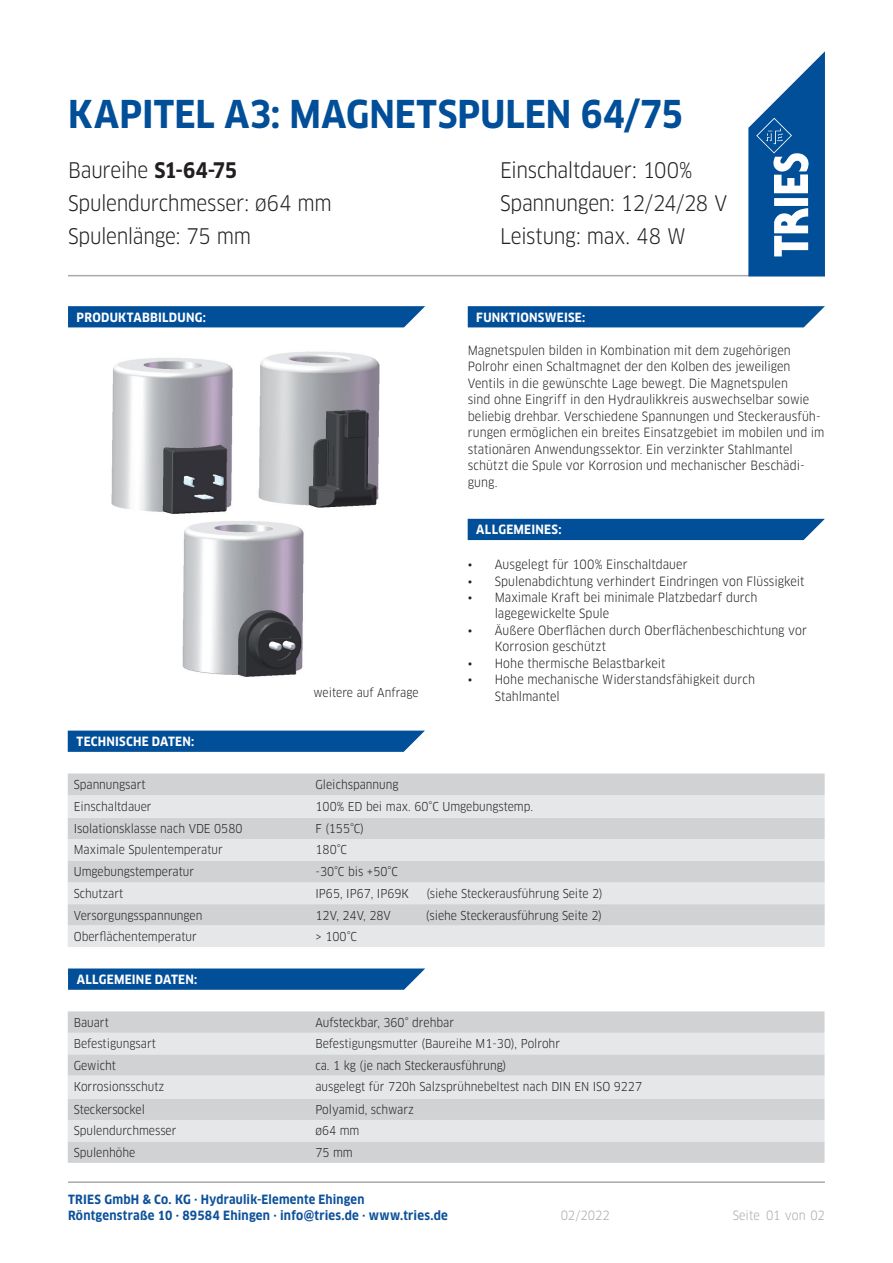
<style>
.page{position:relative;width:893px;height:1263px;background:#fff}
.page>*{position:absolute;margin:0;border:0;box-sizing:border-box;transform-origin:0 0}
.t1{font:700 37.5px "Clan OT Narr";letter-spacing:.005em;color:#014e99}
.t2{font:21px "Clan OT Narr";letter-spacing:-.015em;color:#231f20}
.t3{font:12.45px/16.5px "Clan OT Narr";letter-spacing:.005em;color:#231f20}
.t4{font:700 12.45px/16.5px "Clan OT Narr";letter-spacing:.02em;color:#0e519b}
.t5{font:700 12.45px "Clan OT Narr";letter-spacing:.02em;color:#fff}
.t6{font:12.45px "Clan OT Narr";letter-spacing:-.005em;color:#a8a9ad}
.t7{font:12px "Clan OT Narr";color:#231f20}
.s1{font-weight:700}
</style>
<div class="page">
<hr style="left:68px;top:275px;width:757px;height:1px;background:#a8a9ad">
<svg style="left:748px;top:51px;width:77px;height:225px"></svg>
<hr style="left:68px;top:1181px;width:757px;height:2px;background:#a8a9ad">
<svg style="left:68px;top:731px;width:357px;height:21px;background:#0a549c"></svg>
<svg style="left:68px;top:306px;width:357px;height:21px;background:#0a549c"></svg>
<svg style="left:468px;top:306px;width:357px;height:21px;background:#0a549c"></svg>
<div style="left:68px;top:773px;width:757px;height:22px;background:#d1d2d4"></div>
<svg style="left:68px;top:795px;width:757px;height:152px;background:#dddee0"></svg>
<div style="left:68px;top:1011px;width:756px;height:152px;background:#d1d2d4"></div>
<svg style="left:68px;top:1033px;width:756px;height:108px;background:#dddee0"></svg>
<svg style="left:68px;top:968px;width:357px;height:22px;background:#10589f"></svg>
<div style="left:468px;top:519px;width:357px;height:21px;background:#014e99"></div>
<img style="left:111px;top:351px;width:269px;height:326px">
<h1 class="t1" style="left:68px;top:92px;width:616px">KAPITEL A3: MAGNETSPULEN 64/75</h1>
<h2 class="t2" style="left:68px;top:158px;width:171px">Baureihe <span class="s1">S1-64-75</span></h2>
<h2 class="t2" style="left:500px;top:158px;width:194px">Einschaltdauer: 100%</h2>
<h2 class="t2" style="left:68px;top:191px;width:265px">Spulendurchmesser: ø64 mm</h2>
<h2 class="t2" style="left:500px;top:191px;width:229px">Spannungen: 12/24/28 V</h2>
<h2 class="t2" style="left:68px;top:224px;width:185px">Spulenlänge: 75 mm</h2>
<h2 class="t2" style="left:500px;top:224px;width:187px">Leistung: max. 48 W</h2>
<p class="t5" style="left:77px;top:310px;width:131px">PRODUKTABBILDUNG:</p>
<p class="t5" style="left:77px;top:734px;width:119px">TECHNISCHE DATEN:</p>
<p class="t5" style="left:476px;top:310px;width:110px">FUNKTIONSWEISE:</p>
<p class="t3" style="left:468px;top:342px;width:358px">Magnetspulen bilden in Kombination mit dem zugehörigen Polrohr einen Schaltmagnet der den Kolben des jeweiligen Ventils in die gewünschte Lage bewegt. Die Magnetspulen<br>sind ohne Eingriff in den Hydraulikkreis auswechselbar sowie beliebig drehbar. Verschiedene Spannungen und Steckerausfüh&shy;rungen ermöglichen ein breites Einsatzgebiet im mobilen und im stationären Anwendungssektor. Ein verzinkter Stahlmantel schützt die Spule vor Korrosion und mechanischer Beschädi&shy;gung.</p>
<p class="t5" style="left:476px;top:523px;width:87px">ALLGEMEINES:</p>
<p class="t3" style="left:468px;top:556px;width:221px">• Ausgelegt für 100% Einschaltdauer</p>
<p class="t3" style="left:468px;top:573px;width:338px">• Spulenabdichtung verhindert Eindringen von Flüssigkeit</p>
<p class="t3" style="left:495px;top:589px;width:264px;text-indent:-27px">• Maximale Kraft bei minimale Platzbedarf durch lagegewickelte Spule</p>
<p class="t3" style="left:495px;top:622px;width:314px;text-indent:-27px">• Äußere Oberflächen durch Oberflächenbeschichtung vor<br>Korrosion geschützt</p>
<p class="t3" style="left:468px;top:655px;width:199px">• Hohe thermische Belastbarkeit</p>
<p class="t3" style="left:468px;top:672px;width:289px">• Hohe mechanische Widerstandsfähigkeit durch</p>
<p class="t7" style="left:313px;top:685px;width:107px">weitere auf Anfrage</p>
<p class="t3" style="left:495px;top:688px;width:66px">Stahlmantel</p>
<p class="t7" style="left:74px;top:777px;width:73px">Spannungsart</p>
<p class="t7" style="left:316px;top:777px;width:84px">Gleichspannung</p>
<p class="t7" style="left:74px;top:799px;width:79px">Einschaltdauer</p>
<p class="t7" style="left:316px;top:799px;width:219px">100% ED bei max. 60°C Umgebungstemp.</p>
<p class="t7" style="left:74px;top:821px;width:170px">Isolationsklasse nach VDE 0580</p>
<p class="t7" style="left:316px;top:821px;width:50px">F (155°C)</p>
<p class="t7" style="left:74px;top:843px;width:151px">Maximale Spulentemperatur</p>
<p class="t7" style="left:316px;top:843px;width:33px">180°C</p>
<p class="t7" style="left:74px;top:864px;width:122px">Umgebungstemperatur</p>
<p class="t7" style="left:316px;top:864px;width:84px">-30°C bis +50°C</p>
<p class="t7" style="left:74px;top:886px;width:51px">Schutzart</p>
<p class="t7" style="left:316px;top:886px;width:95px">IP65, IP67, IP69K</p>
<p class="t7" style="left:426px;top:886px;width:178px">(siehe Steckerausführung Seite 2)</p>
<p class="t7" style="left:74px;top:908px;width:130px">Versorgungsspannungen</p>
<p class="t7" style="left:316px;top:908px;width:77px">12V, 24V, 28V</p>
<p class="t7" style="left:426px;top:908px;width:178px">(siehe Steckerausführung Seite 2)</p>
<p class="t7" style="left:74px;top:929px;width:125px">Oberflächentemperatur</p>
<p class="t7" style="left:316px;top:929px;width:43px">&gt; 100°C</p>
<p class="t5" style="left:77px;top:972px;width:122px">ALLGEMEINE DATEN:</p>
<p class="t7" style="left:74px;top:1015px;width:37px">Bauart</p>
<p class="t7" style="left:315px;top:1015px;width:140px">Aufsteckbar, 360° drehbar</p>
<p class="t7" style="left:74px;top:1037px;width:84px">Befestigungsart</p>
<p class="t7" style="left:315px;top:1037px;width:246px">Befestigungsmutter (Baureihe M1-30), Polrohr</p>
<p class="t7" style="left:74px;top:1058px;width:44px">Gewicht</p>
<p class="t7" style="left:315px;top:1058px;width:192px">ca. 1 kg (je nach Steckerausführung)</p>
<p class="t7" style="left:74px;top:1080px;width:92px">Korrosionsschutz</p>
<p class="t7" style="left:315px;top:1080px;width:328px">ausgelegt für 720h Salzsprühnebeltest nach DIN EN ISO 9227</p>
<p class="t7" style="left:74px;top:1102px;width:73px">Steckersockel</p>
<p class="t7" style="left:315px;top:1102px;width:100px">Polyamid, schwarz</p>
<p class="t7" style="left:74px;top:1124px;width:104px">Spulendurchmesser</p>
<p class="t7" style="left:315px;top:1124px;width:45px">ø64 mm</p>
<p class="t7" style="left:74px;top:1145px;width:63px">Spulenhöhe</p>
<p class="t7" style="left:315px;top:1145px;width:39px">75 mm</p>
<p class="t4" style="left:68px;top:1191px;width:381px">TRIES GmbH &amp; Co. KG · Hydraulik-Elemente Ehingen<br>Röntgenstraße 10 · 89584 Ehingen · info@tries.de · www.tries.de</p>
<p class="t6" style="left:561px;top:1208px;width:51px">02/2022</p>
<p class="t6" style="left:733px;top:1208px;width:94px">Seite 01 von 02</p>
</div>
